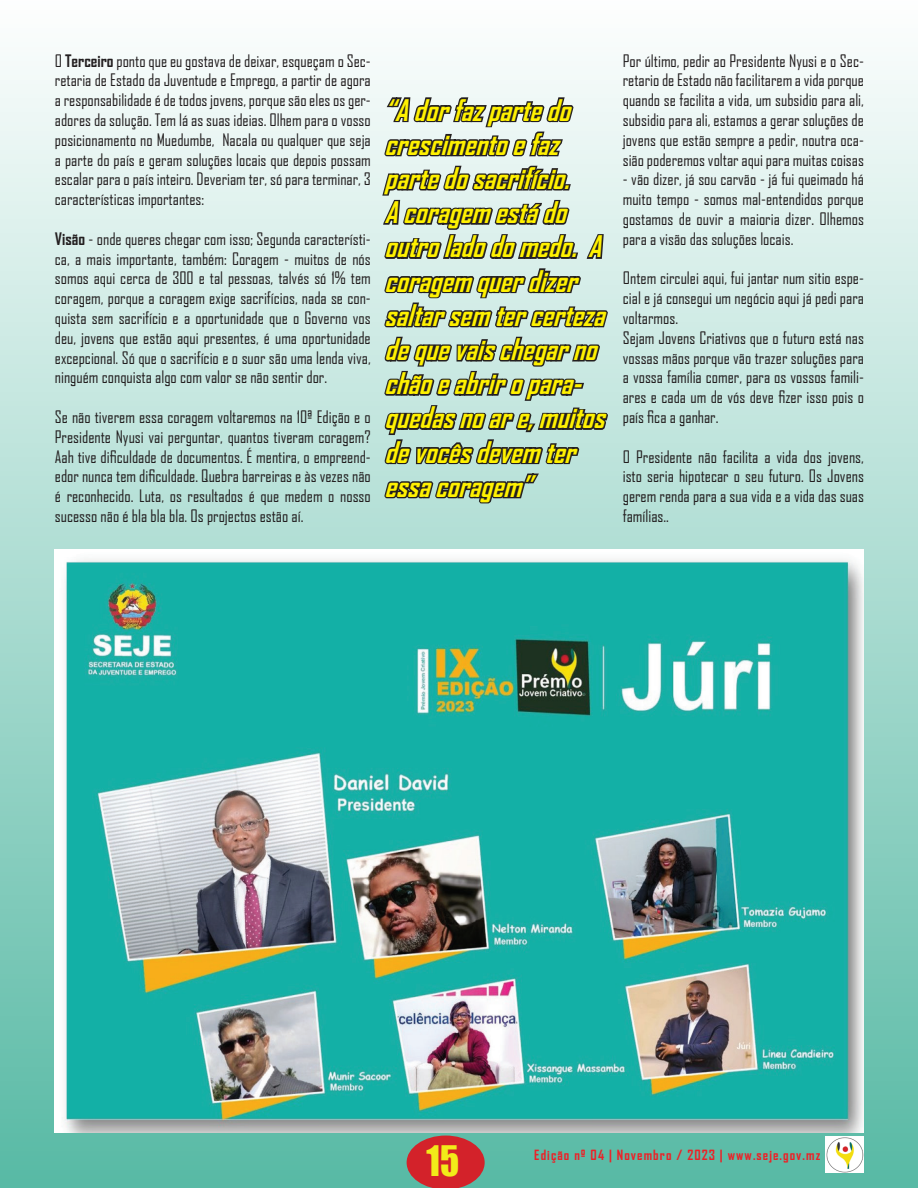
<style>
.page{position:relative;width:918px;height:1188px;background:#fff}
.page>*{position:absolute;margin:0;border:0;box-sizing:border-box;transform-origin:0 0}
.t1{font:38.7px "Impact";color:#f2eb19;scale:.92 1}
.t2{font:italic 700 28.5px/34.2px "Agency FB";color:#fff101}
.t3{font:16.5px/19.8px "Agency FB";color:#231f20;text-align:justify}
.t4{font:700 13.5px "Agency FB";letter-spacing:.08em;color:#ed2026}
.s1{font-weight:700}
</style>
<div class="page">
<div style="left:0;top:0;width:918px;height:1188px;background:linear-gradient(to bottom,#fdfefe,#58baa5)"></div>
<hr style="left:0;top:594px;width:1px;height:594px;background:#58baa5">
<svg style="left:382px;top:84px;width:193px;height:74px"></svg>
<svg style="left:380px;top:164px;width:230px;height:165px;background:#8e9896"></svg>
<svg style="left:382px;top:335px;width:228px;height:170px;background:#849894"></svg>
<img style="left:54px;top:549px;width:810px;height:584px">
<svg style="left:407px;top:1136px;width:78px;height:52px;background:#bb3f42"></svg>
<img style="left:825px;top:1136px;width:39px;height:36px">
<p class="t3" style="left:55px;top:50px;width:317px">O <span class="s1">Terceiro</span> ponto que eu gostava de deixar, esqueçam o Sec&shy;retaria de Estado da Juventude e Emprego, a partir de agora a responsabilidade é de todos jovens, porque são eles os ger&shy;adores da solução. Tem lá as suas ideias. Olhem para o vosso posicionamento no Muedumbe, Nacala ou qualquer que seja a parte do país e geram soluções locais que depois possam escalar para o país inteiro. Deveriam ter, só para terminar, 3 características importantes:</p>
<p class="t3" style="left:55px;top:228px;width:317px"><span class="s1">Visão</span> - onde queres chegar com isso; Segunda característi&shy;ca, a mais importante, também: Coragem - muitos de nós somos aqui cerca de 300 e tal pessoas, talvés só 1% tem coragem, porque a coragem exige sacrifícios, nada se con&shy;quista sem sacrifício e a oportunidade que o Governo vos deu, jovens que estão aqui presentes, é uma oportunidade excepcional. Só que o sacrifício e o suor são uma lenda viva, ninguém conquista algo com valor se não sentir dor.</p>
<p class="t3" style="left:55px;top:407px;width:317px">Se não tiverem essa coragem voltaremos na 10ª Edição e o Presidente Nyusi vai perguntar, quantos tiveram coragem?<br>Aah tive dificuldade de documentos. É mentira, o empreend&shy;edor nunca tem dificuldade. Quebra barreiras e às vezes não é reconhecido. Luta, os resultados é que medem o nosso sucesso não é bla bla bla. Os projectos estão aí.</p>
<h2 class="t2" style="left:385px;top:92px;width:230px">“Adorfazpartedo crescimentoefaz partedosacrifício.<br>Acoragem estádo outroladodomedo. A coragem querdizer saltarsem tercerteza dequevaischegarno chãoeabriropara&shy;quedasnoare,muitos devocêsdevem ter essacoragem”</h2>
<p class="t3" style="left:623px;top:50px;width:243px">Por último, pedir ao Presidente Nyusi e o Sec&shy;retario de Estado não facilitarem a vida porque quando se facilita a vida, um subsidio para ali, subsidio para ali, estamos a gerar soluções de jovens que estão sempre a pedir, noutra oca&shy;sião poderemos voltar aqui para muitas coisas</p>
<p class="t3" style="left:623px;top:169px;width:243px">- vão dizer, já sou carvão - já fui queimado há muito tempo - somos mal-entendidos porque gostamos de ouvir a maioria dizer. Olhemos para a visão das soluções locais.</p>
<p class="t3" style="left:623px;top:268px;width:243px;text-align:left">Ontem circulei aqui, fui jantar num sitio espe&shy;cial e já consegui um negócio aqui já pedi para voltarmos.<br>Sejam Jovens Criativos que o futuro está nas vossas mãos porque vão trazer soluções para a vossa família comer, para os vossos famili&shy;ares e cada um de vós deve fizer isso pois o país fica a ganhar.</p>
<p class="t3" style="left:623px;top:446px;width:243px">O Presidente não facilita a vida dos jovens, isto seria hipotecar o seu futuro. Os Jovens gerem renda para a sua vida e a vida das suas famílias..</p>
<h1 class="t1" style="left:427px;top:1130px;width:37px">15</h1>
<p class="t4" style="left:534px;top:1147px;width:288px">Edição nº 04 | Novembro / 2023 | www.seje.gov.mz</p>
</div>
